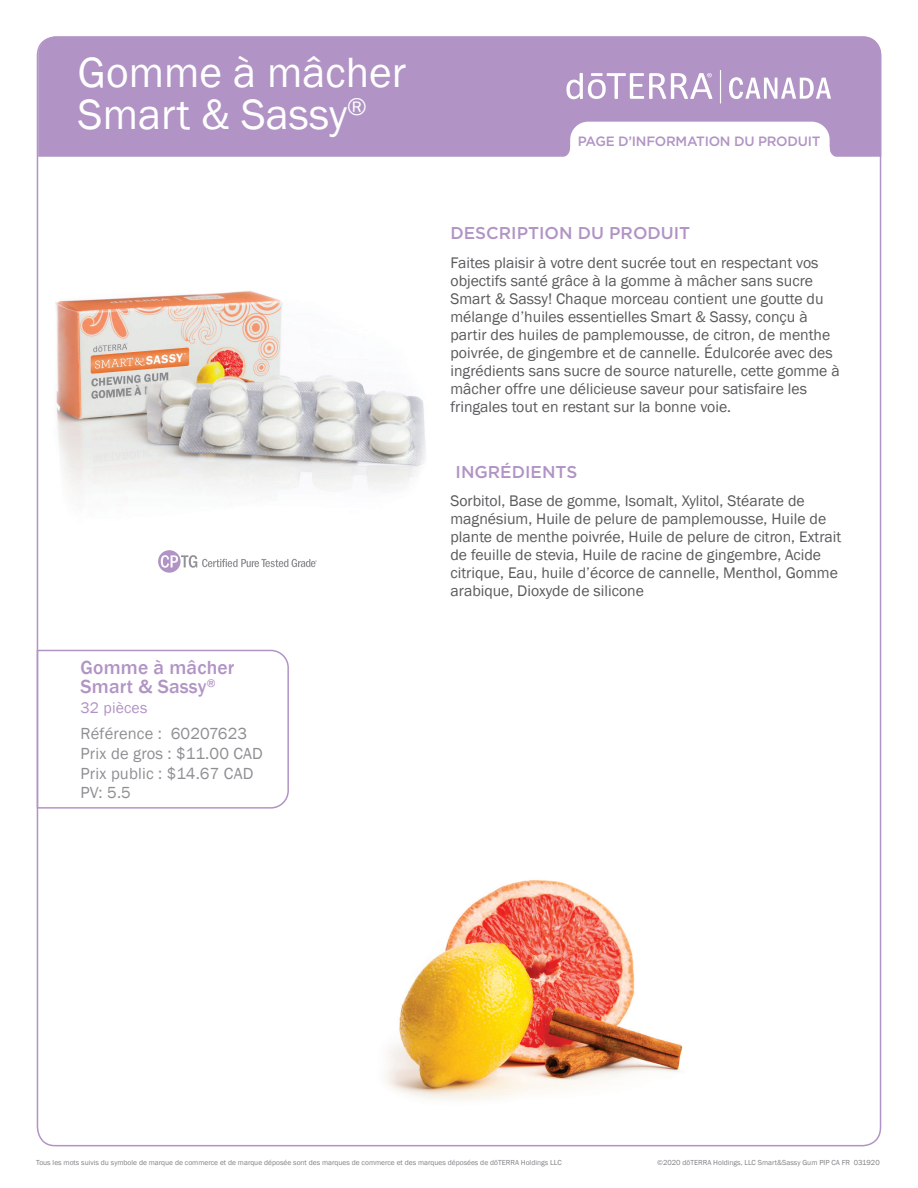
<style>
.page{position:relative;width:918px;height:1188px;background:#fff}
.page>*{position:absolute;margin:0;border:0;box-sizing:border-box;transform-origin:0 0}
.t1{font:43.5px/42px "Franklin Gothic";color:#fff}
.t2{font:500 19.5px/19.5px "Franklin Gothic";letter-spacing:.01em;color:#b194c5}
.t3{font:500 17.1px "Gotham";color:#b194c5}
.t4{font:16.5px/19.8px "Franklin Gothic";letter-spacing:.01em;color:#8d8f92}
.t5{font:15.75px/18px "Franklin Gothic";color:#5a5a5d}
.t6{font:15.75px "Franklin Gothic";letter-spacing:.01em;color:#b194c5}
.t7{font:500 13.5px "Gotham";letter-spacing:-.02em;color:#b194c5}
.t8{font:7.5px "Franklin Gothic";color:#808285}
</style>
<div class="page">
<div style="left:38px;top:36px;width:843px;height:121px;background:#b194c5"></div>
<svg style="left:560px;top:122px;width:280px;height:35px"></svg>
<svg style="left:729px;top:77px;width:102px;height:22px"></svg>
<svg style="left:566px;top:73px;width:146px;height:26px"></svg>
<hr style="left:720px;top:70px;width:1px;height:34px;background:#fff">
<img style="left:55px;top:291px;width:371px;height:202px">
<svg style="left:36px;top:649px;width:253px;height:160px"></svg>
<img style="left:385px;top:880px;width:298px;height:220px">
<svg style="left:158px;top:550px;width:159px;height:23px"></svg>
<h1 class="t1" style="left:78px;top:53px;width:330px">Gomme à mâcher<br>Smart &amp; Sassy<sup>®</sup></h1>
<p class="t2" style="left:81px;top:657px;width:155px">Gomme à mâcher<br>Smart &amp; Sassy<sup>®</sup></p>
<p class="t6" style="left:81px;top:697px;width:68px">32 pièces</p>
<p class="t4" style="left:81px;top:724px;width:184px">Référence : 60207623<br>Prix de gros : $11.00 CAD<br>Prix public : $14.67 CAD<br>PV: 5.5</p>
<p class="t7" style="left:578px;top:132px;width:244px">PAGE D’INFORMATION DU PRODUIT</p>
<p class="t3" style="left:451px;top:222px;width:241px">DESCRIPTION DU PRODUIT</p>
<p class="t5" style="left:451px;top:254px;width:391px">Faites plaisir à votre dent sucrée tout en respectant vos objectifs santé grâce à la gomme à mâcher sans sucre Smart &amp; Sassy! Chaque morceau contient une goutte du mélange d’huiles essentielles Smart &amp; Sassy, conçu à partir des huiles de pamplemousse, de citron, de menthe poivrée, de gingembre et de cannelle. Édulcorée avec des ingrédients sans sucre de source naturelle, cette gomme à mâcher offre une délicieuse saveur pour satisfaire les fringales tout en restant sur la bonne voie.</p>
<p class="t3" style="left:456px;top:461px;width:123px">INGRÉDIENTS</p>
<p class="t5" style="left:451px;top:493px;width:392px">Sorbitol, Base de gomme, Isomalt, Xylitol, Stéarate de magnésium, Huile de pelure de pamplemousse, Huile de plante de menthe poivrée, Huile de pelure de citron, Extrait de feuille de stevia, Huile de racine de gingembre, Acide citrique, Eau, huile d’écorce de cannelle, Menthol, Gomme arabique, Dioxyde de silicone</p>
<p class="t8" style="left:36px;top:1158px;width:527px">Tous les mots suivis du symbole de marque de commerce et de marque déposée sont des marques de commerce et des marques déposées de dōTERRA Holdings LLC</p>
<p class="t8" style="left:657px;top:1158px;width:224px">©2020 dōTERRA Holdings, LLC Smart&amp;Sassy Gum PIP CA FR 031920</p>
</div>
